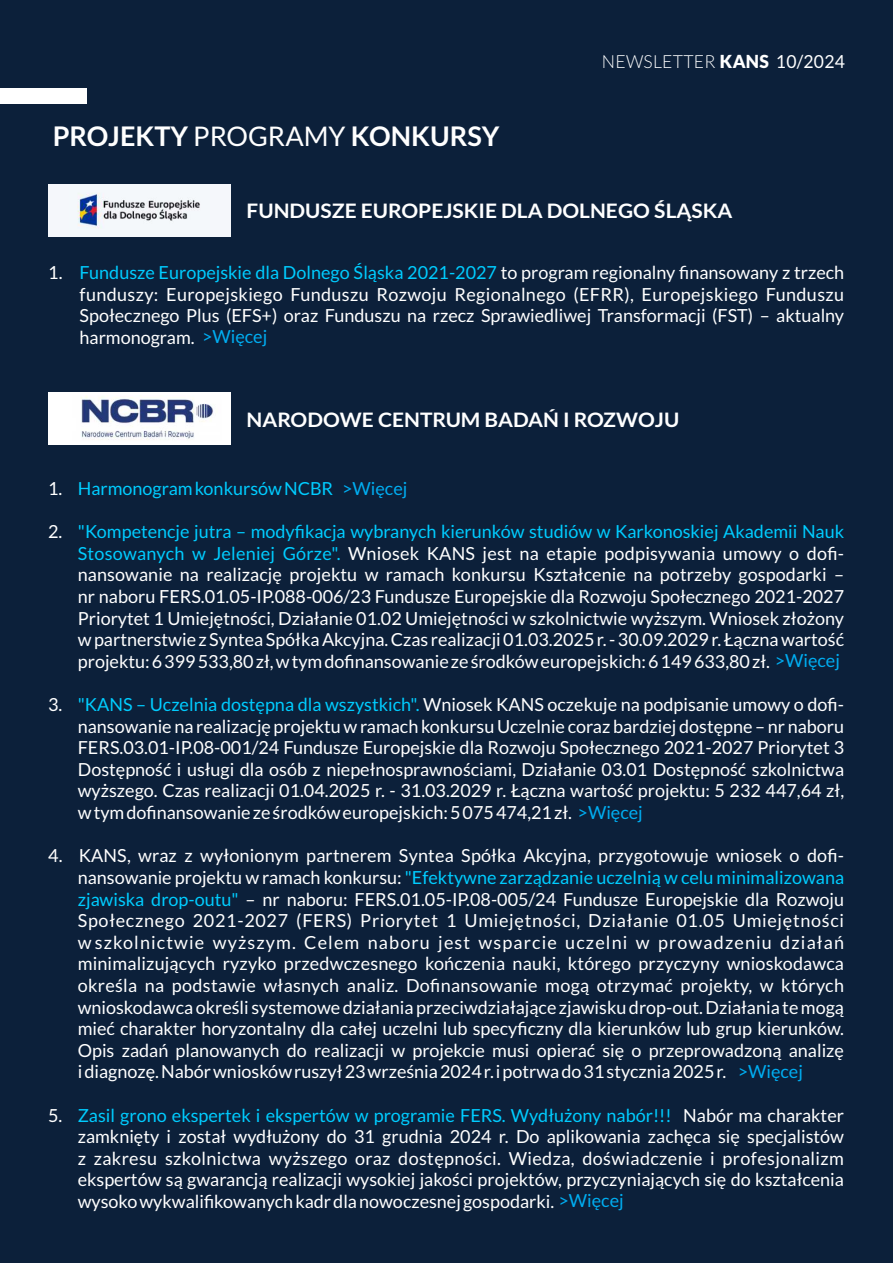
<style>
.page{position:relative;width:893px;height:1263px;background:#0c203a}
.page>*{position:absolute;margin:0;border:0;box-sizing:border-box;transform-origin:0 0}
.t1{font:700 27px "Lato";color:#fff}
.t2{font:700 19.95px "Lato";color:#fff;scale:1.06 1}
.t3{font:18px/21.6px "Lato";color:#fff;text-align:justify}
.t4{font:18px "Lato";color:#0cf}
.t5{font:300 18px "Lato";letter-spacing:.015em;color:#fff}
.t6{font:18px "Lato";color:#00adf1}
.s1{font-weight:400}
.s2{font-weight:900}
.s3{color:#0cf}
.s4{color:#00adf1}
.s5{color:#fff}
</style>
<div class="page">
<div style="left:0;top:88px;width:87px;height:16px;background:#fff"></div>
<div style="left:48px;top:184px;width:182px;height:53px;background:#f5f7fb"></div>
<img style="left:77px;top:193px;width:123px;height:35px">
<div style="left:48px;top:392px;width:182px;height:53px;background:#fff"></div>
<img style="left:81px;top:396px;width:133px;height:44px">
<h1 class="t1" style="left:53px;top:124px;width:448px">PROJEKTY <span class="s1">PROGRAMY</span> KONKURSY</h1>
<p class="t5" style="left:602px;top:54px;width:244px">NEWSLETTER <span class="s2">KANS</span> <span class="s1">10/2024</span></p>
<p class="t2" style="left:247px;top:202px;width:460px">FUNDUSZE EUROPEJSKIE DLA DOLNEGO ŚLĄSKA</p>
<p class="t3" style="left:80px;top:263px;width:766px;text-indent:-31px">1. <span class="s3">Fundusze Europejskie dla Dolnego Śląska 2021-2027</span> to program regionalny finansowany z trzech funduszy: Europejskiego Funduszu Rozwoju Regionalnego (EFRR), Europejskiego Funduszu Społecznego Plus (EFS+) oraz Funduszu na rzecz Sprawiedliwej Transformacji (FST) – aktualny</p>
<p class="t3" style="left:80px;top:327px;width:189px">harmonogram. <span class="s4">&gt;Więcej</span></p>
<p class="t2" style="left:247px;top:411px;width:410px">NARODOWE CENTRUM BADAŃ I ROZWOJU</p>
<p class="t4" style="left:48px;top:480px;width:287px"><span class="s5">1.</span> Harmonogram konkursów NCBR</p>
<p class="t3" style="left:78px;top:522px;width:768px;text-indent:-30px">2. <span class="s3">"Kompetencje jutra – modyfikacja wybranych kierunków studiów w Karkonoskiej Akademii Nauk Stosowanych w Jeleniej Górze".</span> Wniosek KANS jest na etapie podpisywania umowy o dofi&shy;nansowanie na realizację projektu w ramach konkursu Kształcenie na potrzeby gospodarki – nr naboru FERS.01.05-IP.088-006/23 Fundusze Europejskie dla Rozwoju Społecznego 2021-2027<br>Priorytet 1 Umiejętności, Działanie 01.02 Umiejętności w szkolnictwie wyższym. Wniosek złożony w partnerstwie z Syntea Spółka Akcyjna. Czas realizacji 01.03.2025 r. - 30.09.2029 r. Łączna wartość</p>
<p class="t6" style="left:342px;top:480px;width:67px">&gt;Więcej</p>
<p class="t3" style="left:78px;top:651px;width:764px">projektu: 6 399 533,80 zł, w tym dofinansowanie ze środków europejskich: 6 149 633,80 zł. <span class="s4">&gt;Więcej</span></p>
<p class="t3" style="left:78px;top:695px;width:768px;text-indent:-30px">3. <span class="s3">"KANS – Uczelnia dostępna dla wszystkich".</span> Wniosek KANS oczekuje na podpisanie umowy o dofi&shy;nansowanie na realizację projektu w ramach konkursu Uczelnie coraz bardziej dostępne – nr naboru FERS.03.01-IP.08-001/24 Fundusze Europejskie dla Rozwoju Społecznego 2021-2027 Priorytet 3<br>Dostępność i usługi dla osób z niepełnosprawnościami, Działanie 03.01 Dostępność szkolnictwa wyższego. Czas realizacji 01.04.2025 r. - 31.03.2029 r. Łączna wartość projektu: 5 232 447,64 zł,</p>
<p class="t3" style="left:78px;top:803px;width:566px">w tym dofinansowanie ze środków europejskich: 5 075 474,21 zł. <span class="s4">&gt;Więcej</span></p>
<p class="t3" style="left:78px;top:846px;width:768px;text-indent:-30px">4. KANS, wraz z wyłonionym partnerem Syntea Spółka Akcyjna, przygotowuje wniosek o dofi&shy;nansowanie projektu w ramach konkursu: <span class="s3">"Efektywne zarządzanie uczelnią w celu minimalizowana zjawiska drop-outu"</span> – nr naboru: FERS.01.05-IP.08-005/24 Fundusze Europejskie dla Rozwoju Społecznego 2021-2027 (FERS) Priorytet 1 Umiejętności, Działanie 01.05 Umiejętności w szkolnictwie wyższym. Celem naboru jest wsparcie uczelni w prowadzeniu działań minimalizujących ryzyko przedwczesnego kończenia nauki, którego przyczyny wnioskodawca określa na podstawie własnych analiz. Dofinansowanie mogą otrzymać projekty, w których wnioskodawca określi systemowe działania przeciwdziałające zjawisku drop-out. Działania te mogą mieć charakter horyzontalny dla całej uczelni lub specyficzny dla kierunków lub grup kierunków.<br>Opis zadań planowanych do realizacji w projekcie musi opierać się o przeprowadzoną analizę i diagnozę. Nabór wniosków ruszył 23 września 2024 r. i potrwa do 31 stycznia 2025 r.</p>
<p class="t3" style="left:78px;top:1105px;width:768px;text-indent:-30px">5. <span class="s3">Zasil grono ekspertek i ekspertów w programie FERS. Wydłużony nabór!!!</span> Nabór ma charakter zamknięty i został wydłużony do 31 grudnia 2024 r. Do aplikowania zachęca się specjalistów z zakresu szkolnictwa wyższego oraz dostępności. Wiedza, doświadczenie i profesjonalizm ekspertów są gwarancją realizacji wysokiej jakości projektów, przyczyniających się do kształcenia</p>
<p class="t6" style="left:738px;top:1064px;width:67px">&gt;Więcej</p>
<p class="t3" style="left:78px;top:1191px;width:547px">wysoko wykwalifikowanych kadr dla nowoczesnej gospodarki. <span class="s4">&gt;Więcej</span></p>
</div>
